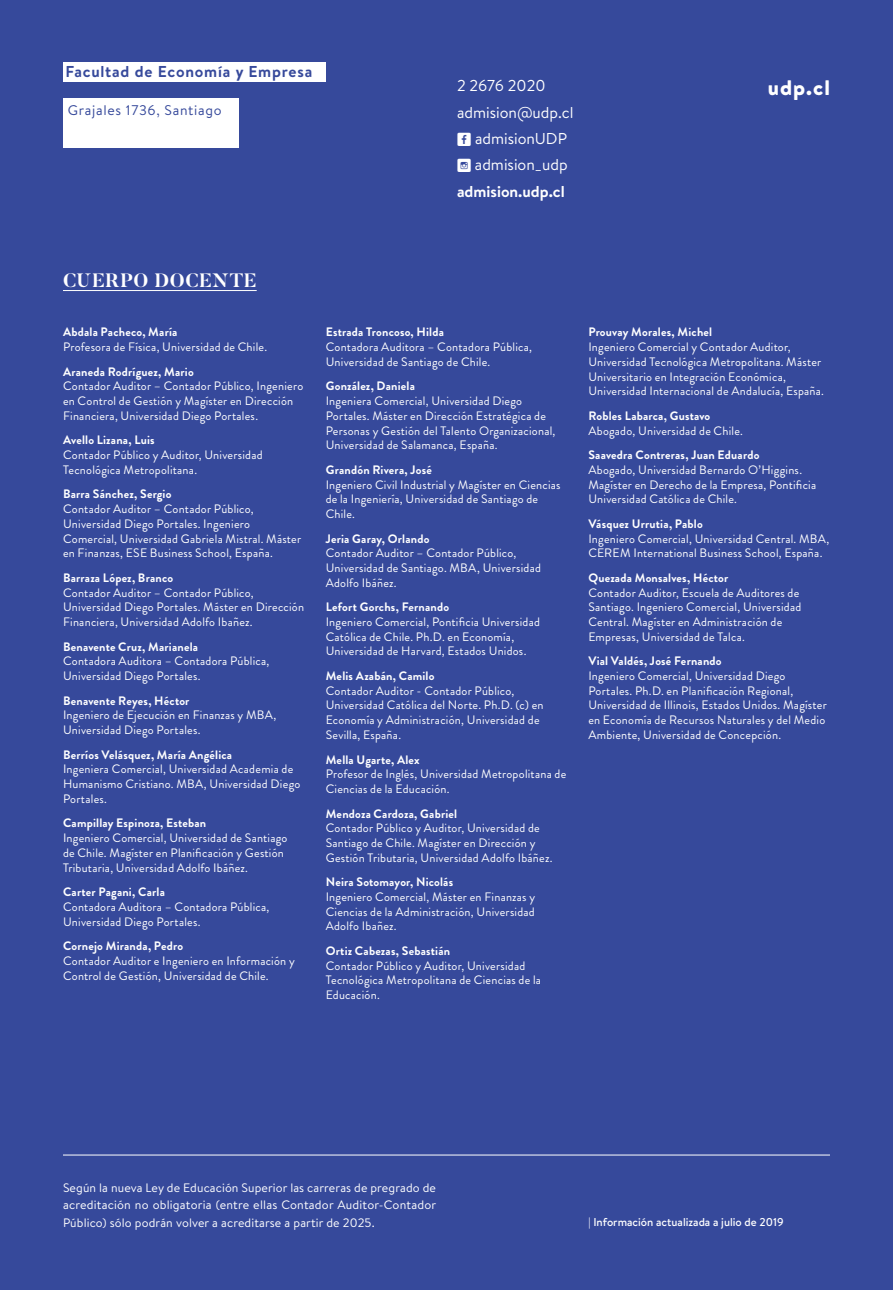
<style>
.page{position:relative;width:893px;height:1290px;background:#36499b}
.page>*{position:absolute;margin:0;border:0;box-sizing:border-box;transform-origin:0 0}
.t1{font:900 21px "Brandon Text";color:#fff}
.t2{font:700 19.25px "Butler";letter-spacing:.035em;color:#fff}
.t3{font:15.75px/26.2px "Brandon Text";color:#fff}
.t4{font:700 15.75px "Brandon Text";letter-spacing:.05em;color:#36499b}
.t5{font:14px "Brandon Text";letter-spacing:.05em;color:#36499b}
.t6{font:12.25px/14.7px "Brandon Grotesque";letter-spacing:.02em;color:#fff}
.t7{font:700 12.25px "Brandon Grotesque";letter-spacing:.015em;color:#fff}
.t8{font:12.25px/17.5px "Brandon Text";letter-spacing:.01em;color:#fff;text-align:justify}
.t9{font:500 11.38px "Brandon Text";color:#fff}
.s1{font-family:"Social Shapes";font-size:19.25px}
.s2{font-weight:700}
</style>
<div class="page">
<div style="left:63px;top:62px;width:263px;height:19px;background:#fff"></div>
<div style="left:63px;top:98px;width:176px;height:50px;background:#fff"></div>
<hr style="left:63px;top:290px;width:194px;height:1px;background:#fff">
<hr style="left:63px;top:1155px;width:767px;height:1px;background:#fff">
<p class="t4" style="left:65px;top:60px;width:248px">Facultad de Economía y Empresa</p>
<p class="t5" style="left:68px;top:101px;width:155px">Grajales 1736, Santiago</p>
<p class="t3" style="left:457px;top:72px;width:118px">2 2676 2020 admision@udp.cl<br><span class="s1">M</span> admisionUDP<br><span class="s1">P</span> admision_udp <span class="s2">admision.udp.cl</span></p>
<h1 class="t1" style="left:768px;top:73px;width:64px">udp.cl</h1>
<h2 class="t2" style="left:63px;top:268px;width:195px">CUERPO DOCENTE</h2>
<p class="t7" style="left:63px;top:324px;width:116px">Abdala Pacheco, María</p>
<p class="t6" style="left:63px;top:340px;width:206px">Profesora de Física, Universidad de Chile.</p>
<p class="t7" style="left:63px;top:363px;width:132px">Araneda Rodríguez, Mario</p>
<p class="t6" style="left:63px;top:379px;width:242px">Contador Auditor – Contador Público, Ingeniero en Control de Gestión y Magíster en Dirección<br>Financiera, Universidad Diego Portales.</p>
<p class="t7" style="left:63px;top:432px;width:93px">Avello Lizana, Luis</p>
<p class="t6" style="left:63px;top:448px;width:201px">Contador Público y Auditor, Universidad<br>Tecnológica Metropolitana.</p>
<p class="t7" style="left:63px;top:486px;width:110px">Barra Sánchez, Sergio</p>
<p class="t6" style="left:63px;top:502px;width:240px">Contador Auditor – Contador Público, Universidad Diego Portales. Ingeniero Comercial, Universidad Gabriela Mistral. Máster en Finanzas, ESE Business School, España.</p>
<p class="t7" style="left:63px;top:569px;width:112px">Barraza López, Branco</p>
<p class="t6" style="left:63px;top:585px;width:243px">Contador Auditor – Contador Público,<br>Universidad Diego Portales. Máster en Dirección<br>Financiera, Universidad Adolfo Ibañez.</p>
<p class="t7" style="left:63px;top:638px;width:137px">Benavente Cruz, Marianela</p>
<p class="t6" style="left:63px;top:654px;width:208px">Contadora Auditora – Contadora Pública,<br>Universidad Diego Portales.</p>
<p class="t7" style="left:63px;top:692px;width:128px">Benavente Reyes, Héctor</p>
<p class="t6" style="left:63px;top:708px;width:215px">Ingeniero de Ejecución en Finanzas y MBA,<br>Universidad Diego Portales.</p>
<p class="t7" style="left:63px;top:746px;width:171px">Berríos Velásquez, María Angélica</p>
<p class="t6" style="left:63px;top:762px;width:239px">Ingeniera Comercial, Universidad Academia de<br>Humanismo Cristiano. MBA, Universidad Diego<br>Portales.</p>
<p class="t7" style="left:63px;top:815px;width:145px">Campillay Espinoza, Esteban</p>
<p class="t6" style="left:63px;top:831px;width:226px">Ingeniero Comercial, Universidad de Santiago de Chile. Magíster en Planificación y Gestión<br>Tributaria, Universidad Adolfo Ibáñez.</p>
<p class="t7" style="left:63px;top:883px;width:103px">Carter Pagani, Carla</p>
<p class="t6" style="left:63px;top:899px;width:208px">Contadora Auditora – Contadora Pública,<br>Universidad Diego Portales.</p>
<p class="t7" style="left:63px;top:937px;width:122px">Cornejo Miranda, Pedro</p>
<p class="t6" style="left:63px;top:953px;width:233px">Contador Auditor e Ingeniero en Información y<br>Control de Gestión, Universidad de Chile.</p>
<p class="t7" style="left:326px;top:324px;width:120px">Estrada Troncoso, Hilda</p>
<p class="t6" style="left:326px;top:340px;width:208px">Contadora Auditora – Contadora Pública,<br>Universidad de Santiago de Chile.</p>
<p class="t7" style="left:326px;top:378px;width:91px">González, Daniela</p>
<p class="t6" style="left:326px;top:394px;width:231px">Ingeniera Comercial, Universidad Diego Portales. Máster en Dirección Estratégica de Personas y Gestión del Talento Organizacional, Universidad de Salamanca, España.</p>
<p class="t7" style="left:326px;top:461px;width:108px">Grandón Rivera, José</p>
<p class="t6" style="left:326px;top:477px;width:236px">Ingeniero Civil Industrial y Magíster en Ciencias de la Ingeniería, Universidad de Santiago de<br>Chile.</p>
<p class="t7" style="left:326px;top:530px;width:105px">Jeria Garay, Orlando</p>
<p class="t6" style="left:326px;top:546px;width:217px">Contador Auditor – Contador Público,<br>Universidad de Santiago. MBA, Universidad<br>Adolfo Ibáñez.</p>
<p class="t7" style="left:326px;top:598px;width:125px">Lefort Gorchs, Fernando</p>
<p class="t6" style="left:326px;top:615px;width:216px">Ingeniero Comercial, Pontificia Universidad<br>Católica de Chile. Ph.D. en Economía,<br>Universidad de Harvard, Estados Unidos.</p>
<p class="t7" style="left:326px;top:667px;width:110px">Melis Azabán, Camilo</p>
<p class="t6" style="left:326px;top:683px;width:219px">Contador Auditor - Contador Público, Universidad Católica del Norte. Ph.D. (c) en Economía y Administración, Universidad de Sevilla, España.</p>
<p class="t7" style="left:326px;top:751px;width:96px">Mella Ugarte, Alex</p>
<p class="t6" style="left:326px;top:767px;width:242px">Profesor de Inglés, Universidad Metropolitana de<br>Ciencias de la Educación.</p>
<p class="t7" style="left:326px;top:805px;width:133px">Mendoza Cardoza, Gabriel</p>
<p class="t6" style="left:326px;top:821px;width:228px">Contador Público y Auditor, Universidad de<br>Santiago de Chile. Magíster en Dirección y<br>Gestión Tributaria, Universidad Adolfo Ibáñez.</p>
<p class="t7" style="left:326px;top:873px;width:129px">Neira Sotomayor, Nicolás</p>
<p class="t6" style="left:326px;top:889px;width:211px;text-align:justify">Ingeniero Comercial, Máster en Finanzas y Ciencias de la Administración, Universidad Adolfo Ibañez.</p>
<p class="t7" style="left:326px;top:942px;width:126px">Ortiz Cabezas, Sebastián</p>
<p class="t6" style="left:326px;top:958px;width:217px">Contador Público y Auditor, Universidad<br>Tecnológica Metropolitana de Ciencias de la<br>Educación.</p>
<p class="t7" style="left:588px;top:324px;width:125px">Prouvay Morales, Michel</p>
<p class="t6" style="left:588px;top:340px;width:237px">Ingeniero Comercial y Contador Auditor, Universidad Tecnológica Metropolitana. Máster Universitario en Integración Económica, Universidad Internacional de Andalucía, España.</p>
<p class="t7" style="left:588px;top:407px;width:124px">Robles Labarca, Gustavo</p>
<p class="t6" style="left:588px;top:423px;width:156px">Abogado, Universidad de Chile.</p>
<p class="t7" style="left:588px;top:446px;width:173px">Saavedra Contreras, Juan Eduardo</p>
<p class="t6" style="left:588px;top:462px;width:229px">Abogado, Universidad Bernardo O’Higgins.<br>Magíster en Derecho de la Empresa, Pontificia<br>Universidad Católica de Chile.</p>
<p class="t7" style="left:588px;top:515px;width:116px">Vásquez Urrutia, Pablo</p>
<p class="t6" style="left:588px;top:531px;width:243px">Ingeniero Comercial, Universidad Central. MBA,<br>CEREM International Business School, España.</p>
<p class="t7" style="left:588px;top:569px;width:141px">Quezada Monsalves, Héctor</p>
<p class="t6" style="left:588px;top:585px;width:215px">Contador Auditor, Escuela de Auditores de Santiago. Ingeniero Comercial, Universidad Central. Magíster en Administración de Empresas, Universidad de Talca.</p>
<p class="t7" style="left:588px;top:652px;width:135px">Vial Valdés, José Fernando</p>
<p class="t6" style="left:588px;top:669px;width:240px">Ingeniero Comercial, Universidad Diego Portales. Ph.D. en Planificación Regional, Universidad de Illinois, Estados Unidos. Magíster en Economía de Recursos Naturales y del Medio Ambiente, Universidad de Concepción.</p>
<p class="t8" style="left:63px;top:1178px;width:375px">Según la nueva Ley de Educación Superior las carreras de pregrado de acreditación no obligatoria (entre ellas Contador Auditor-Contador Público) sólo podrán volver a acreditarse a partir de 2025.</p>
<p class="t9" style="left:589px;top:1214px;width:197px">| Información actualizada a julio de 2019</p>
</div>
